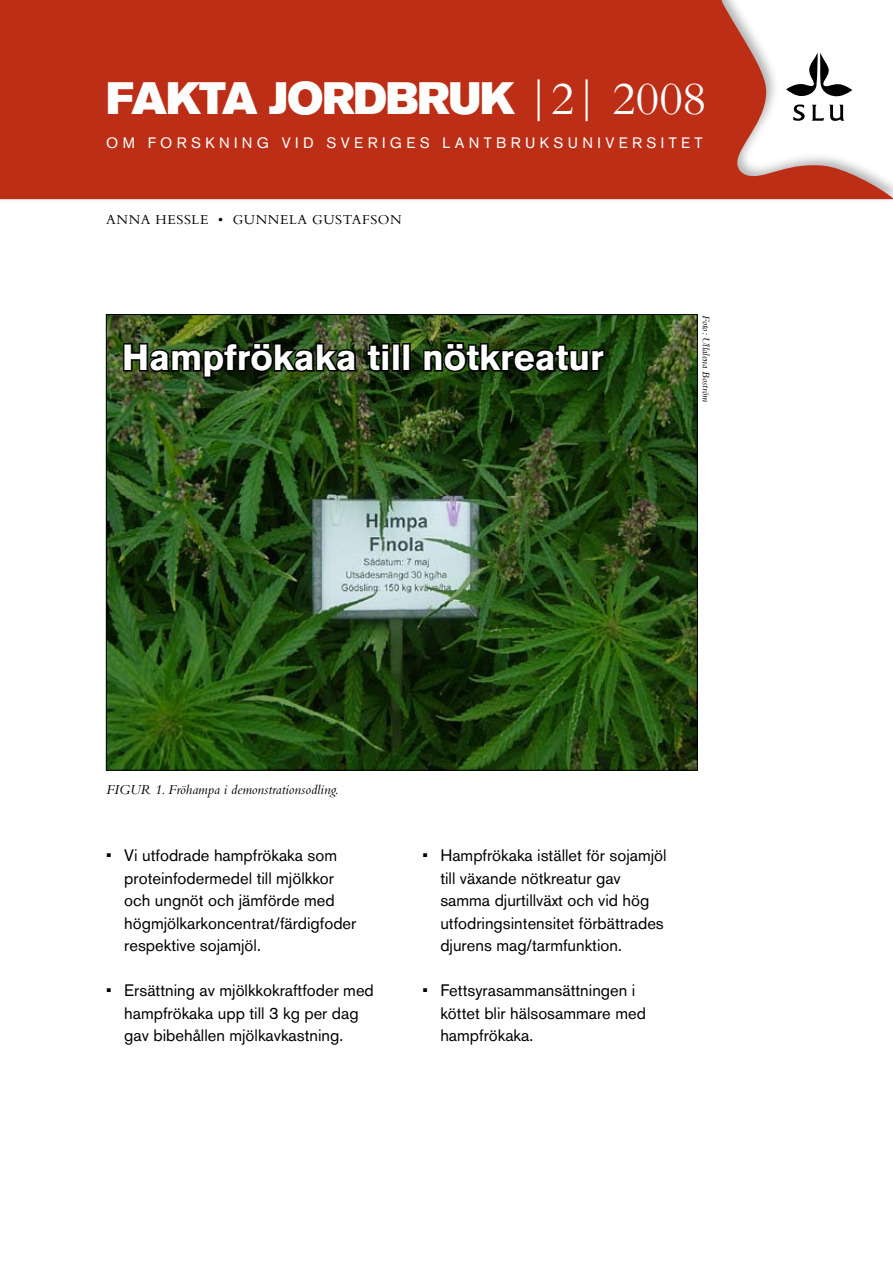
<style>
.page{position:relative;width:893px;height:1263px;background:#fff}
.page>*{position:absolute;margin:0;border:0;box-sizing:border-box;transform-origin:0 0}
.t1{font:45px "Akzidenz Grotesk BQ Super";letter-spacing:-.025em;color:#fff}
.t2{font:700 36px "Akzidenz Grotesk BQ";color:#fff}
.t3{font:16.5px/22.5px "Akzidenz Grotesk BQ";color:#000}
.t4{font:15px "Akzidenz Grotesk BQ";letter-spacing:.29em;color:#fff}
.t5{font:italic 14.25px "Bembo";color:#000}
.t6{font:14.25px "Bembo";letter-spacing:.04em;color:#000}
.t7{font:italic 10.5px "Bembo";color:#000}
.s1{font-family:"Bembo";font-size:48px}
</style>
<div class="page">
<img style="left:108px;top:316px;width:587px;height:452px">
<div style="left:0;top:0;width:893px;height:205px;background:#000;opacity:.3"></div>
<svg style="left:0;top:0;width:893px;height:199px;background:#c44631"></svg>
<svg style="left:786px;top:53px;width:66px;height:43px"></svg>
<svg style="left:793px;top:104px;width:12px;height:17px"></svg>
<svg style="left:812px;top:105px;width:32px;height:16px"></svg>
<svg style="left:122px;top:341px;width:237px;height:38px;background:#1b2b10"></svg>
<svg style="left:365px;top:342px;width:26px;height:32px"></svg>
<div style="left:392px;top:343px;width:8px;height:28px;border:3px solid #000"></div>
<div style="left:402px;top:343px;width:9px;height:28px;border:3px solid #000"></div>
<svg style="left:422px;top:341px;width:185px;height:34px;background:#102407"></svg>
<h1 class="t1" style="left:106px;top:72px;width:602px">FAKTA JORDBRUK <span class="s1">|2| 2008</span></h1>
<p class="t4" style="left:106px;top:134px;width:598px">OM FORSKNING VID SVERIGES LANTBRUKSUNIVERSITET</p>
<p class="t6" style="left:106px;top:211px;width:297px">ANNA HESSLE • GUNNELA GUSTAFSON</p>
<h2 class="t2" style="left:122px;top:337px;width:483px">Hampfrökaka till nötkreatur</h2>
<p class="t7" style="left:712px;top:315px;width:89px;rotate:90deg">Foto: Ullalena Boström</p>
<p class="t5" style="left:106px;top:782px;width:234px">FIGUR 1. Fröhampa i demonstrationsodling.</p>
<p class="t3" style="left:124px;top:844px;width:234px;text-indent:-18px">• Vi utfodrade hampfrökaka som proteinfodermedel till mjölkkor och ungnöt och jämförde med högmjölkarkoncentrat/färdigfoder respektive sojamjöl.</p>
<p class="t3" style="left:124px;top:979px;width:251px;text-indent:-18px">• Ersättning av mjölkkokraftfoder med hampfrökaka upp till 3 kg per dag gav bibehållen mjölkavkastning.</p>
<p class="t3" style="left:440px;top:844px;width:228px;text-indent:-18px">• Hampfrökaka istället för sojamjöl till växande nötkreatur gav samma djurtillväxt och vid hög utfodringsintensitet förbättrades djurens mag/tarmfunktion.</p>
<p class="t3" style="left:440px;top:979px;width:207px;text-indent:-18px">• Fettsyrasammansättningen i köttet blir hälsosammare med hampfrökaka.</p>
</div>
